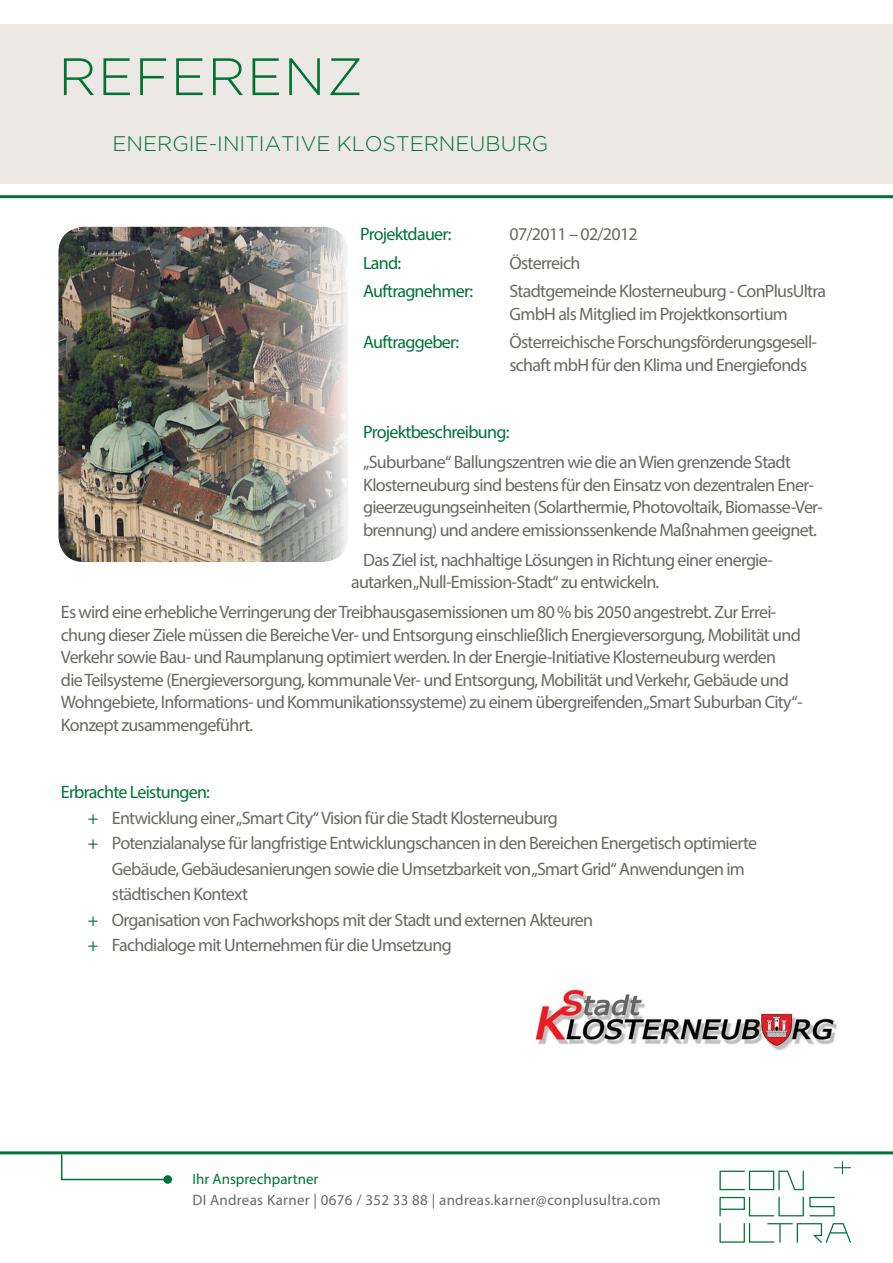
<style>
.page{position:relative;width:893px;height:1263px;background:#fff}
.page>*{position:absolute;margin:0;border:0;box-sizing:border-box;transform-origin:0 0}
.Leadtext_1__Kasten_O{font:300 52.5px "Gotham";letter-spacing:.03em;color:#007236}
.Leadtext_1__Kasten_O-2{font:300 21px "Gotham";color:#007236}
.t1{font:18px/22.5px "Myriad Pro";letter-spacing:-.04em;color:#696963}
.t2{font:18px "Myriad Pro";letter-spacing:-.04em;color:#007236}
.Leadtext_1__Kasten_O-3{font:15px "Myriad Pro";letter-spacing:.02em;color:#696963}
.t3{font:15px "Myriad Pro";color:#007236}
.s1{color:#007236}
</style>
<div class="page">
<svg style="left:719px;top:1223px;width:132px;height:19px"></svg>
<svg style="left:719px;top:1197px;width:116px;height:19px"></svg>
<svg style="left:719px;top:1171px;width:85px;height:19px"></svg>
<svg style="left:834px;top:1161px;width:17px;height:13px"></svg>
<div style="left:0;top:24px;width:893px;height:159px;background:#ece8e4"></div>
<img style="left:58px;top:227px;width:290px;height:335px">
<hr style="left:0;top:1151px;width:893px;height:3px;background:#007236">
<hr style="left:0;top:195px;width:893px;height:3px;background:#007236">
<svg style="left:61px;top:1154px;width:1px;height:25px"></svg>
<hr style="left:61px;top:1179px;width:105px;height:1px;background:#007236">
<div style="left:164px;top:1176px;width:7px;height:7px;background:#007236;border-radius:50%"></div>
<div style="left:163px;top:1175px;width:9px;height:9px;border:2px solid #007236;border-radius:50%"></div>
<img style="left:536px;top:989px;width:301px;height:60px">
<p class="Leadtext_1__Kasten_O" style="left:58px;top:48px;width:306px">REFERENZ</p>
<p class="Leadtext_1__Kasten_O-2" style="left:112px;top:132px;width:437px">ENERGIE-INITIATIVE KLOSTERNEUBURG</p>
<p class="t2" style="left:360px;top:223px;width:93px">Projektdauer:</p>
<p class="t1" style="left:509px;top:223px;width:130px">07/2011 – 02/2012</p>
<p class="t2" style="left:363px;top:252px;width:40px">Land:</p>
<p class="t1" style="left:509px;top:251px;width:72px">Österreich</p>
<p class="t2" style="left:363px;top:280px;width:111px">Auftragnehmer:</p>
<p class="t1" style="left:509px;top:280px;width:318px">Stadtgemeinde Klosterneuburg - ConPlusUltra<br>GmbH als Mitglied im Projektkonsortium</p>
<p class="t2" style="left:363px;top:331px;width:98px">Auftraggeber:</p>
<p class="t1" style="left:509px;top:331px;width:309px">Österreichische Forschungsförderungsgesell&shy;schaft mbH für den Klima und Energiefonds</p>
<p class="t2" style="left:363px;top:421px;width:148px">Projektbeschreibung:</p>
<p class="t1" style="left:363px;top:451px;width:461px">„Suburbane“ Ballungszentren wie die an Wien grenzende Stadt Klosterneuburg sind bestens für den Einsatz von dezentralen Ener&shy;gieerzeugungseinheiten (Solarthermie, Photovoltaik, Biomasse-Ver&shy;brennung) und andere emissionssenkende Maßnahmen geeignet.</p>
<p class="t1" style="left:351px;top:548px;width:423px;text-indent:12px">Das Ziel ist, nachhaltige Lösungen in Richtung einer energie&shy;autarken „Null-Emission-Stadt“ zu entwickeln.</p>
<p class="t1" style="left:61px;top:601px;width:743px">Es wird eine erhebliche Verringerung der Treibhausgasemissionen um 80 % bis 2050 angestrebt. Zur Errei&shy;chung dieser Ziele müssen die Bereiche Ver- und Entsorgung einschließlich Energieversorgung, Mobilität und Verkehr sowie Bau- und Raumplanung optimiert werden. In der Energie-Initiative Klosterneuburg werden die Teilsysteme (Energieversorgung, kommunale Ver- und Entsorgung, Mobilität und Verkehr, Gebäude und Wohngebiete, Informations- und Kommunikationssysteme) zu einem übergreifenden „Smart Suburban City“- Konzept zusammengeführt.</p>
<p class="t2" style="left:61px;top:781px;width:151px">Erbrachte Leistungen:</p>
<p class="t1" style="left:88px;top:806px;width:471px"><span class="s1">+</span> Entwicklung einer „Smart City“ Vision für die Stadt Klosterneuburg</p>
<p class="t1" style="left:112px;top:830px;width:647px;line-height:25.5px;text-indent:-24px"><span class="s1">+</span> Potenzialanalyse für langfristige Entwicklungschancen in den Bereichen Energetisch optimierte<br>Gebäude, Gebäudesanierungen sowie die Umsetzbarkeit von „Smart Grid“ Anwendungen im städtischen Kontext</p>
<p class="t1" style="left:88px;top:908px;width:507px"><span class="s1">+</span> Organisation von Fachworkshops mit der Stadt und externen Akteuren</p>
<p class="t1" style="left:88px;top:934px;width:365px"><span class="s1">+</span> Fachdialoge mit Unternehmen für die Umsetzung</p>
<p class="t3" style="left:192px;top:1169px;width:128px">Ihr Ansprechpartner</p>
<p class="Leadtext_1__Kasten_O-3" style="left:192px;top:1190px;width:470px">DI Andreas Karner | 0676 / 352 33 88 | andreas.karner@conplusultra.com</p>
</div>
